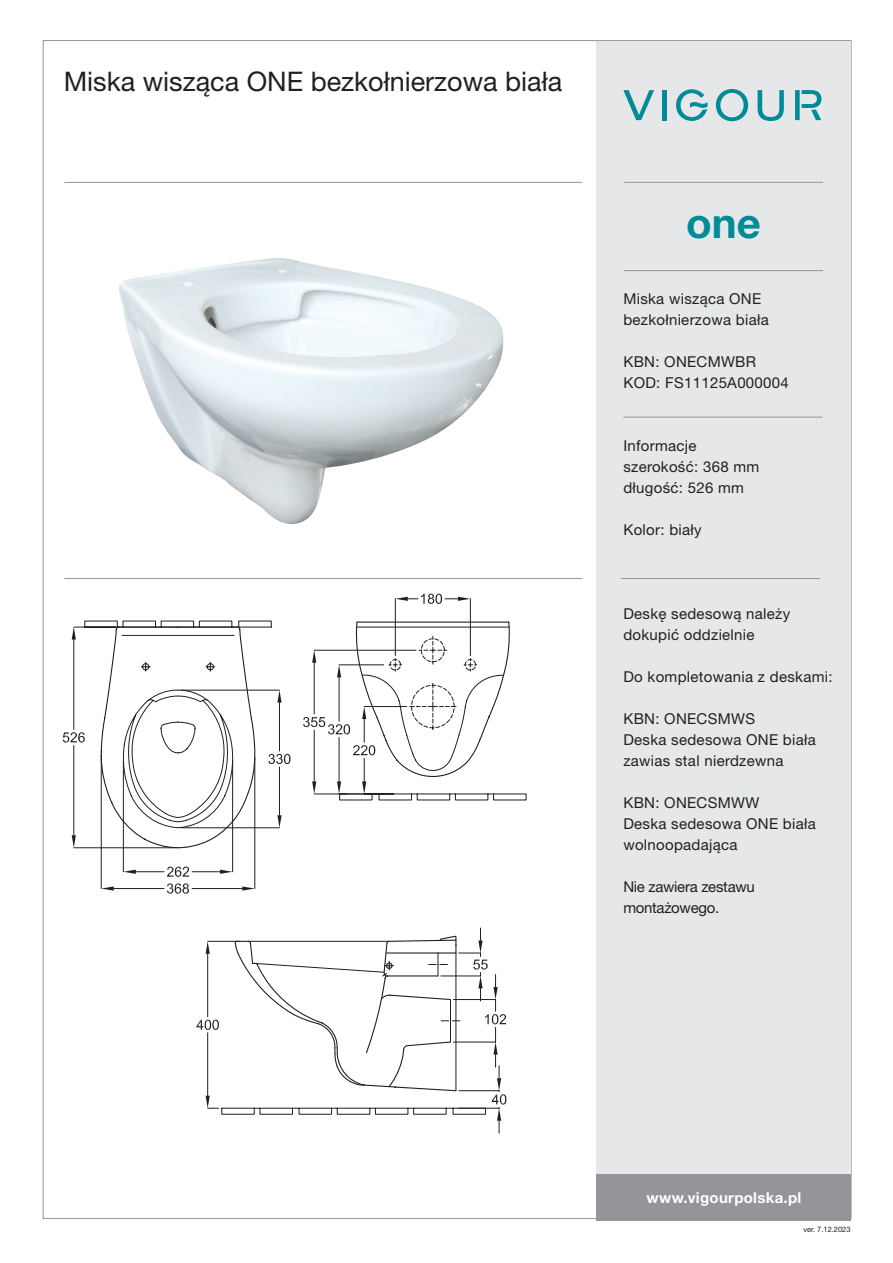
<style>
.page{position:relative;width:893px;height:1263px;background:#fff}
.page>*{position:absolute;margin:0;border:0;box-sizing:border-box;transform-origin:0 0}
.t1{font:700 42px "Helvetica Neue LT Pro";color:#008b98}
.t2{font:27px "Helvetica Neue LT Pro";color:#231f20}
.t3{font:15px/21px "Helvetica Neue LT Pro";letter-spacing:.02em;color:#231f20}
.t4{font:15px/21px "Helvetica Neue LT Pro";letter-spacing:-.02em;color:#231f20}
.t5{font:700 15px "Helvetica Neue LT Pro";letter-spacing:.02em;color:#fff}
.t6{font:7.5px "Helvetica Neue LT Pro";color:#231f20}
</style>
<div class="page">
<div style="left:596px;top:41px;width:255px;height:1177px;background:#e6e7e9"></div>
<hr style="left:64px;top:182px;width:518px;height:1px;background:#939598">
<hr style="left:624px;top:182px;width:199px;height:1px;background:#939598">
<hr style="left:624px;top:270px;width:199px;height:1px;background:#939598">
<hr style="left:64px;top:578px;width:518px;height:1px;background:#939598">
<div style="left:596px;top:1174px;width:255px;height:47px;background:#939598"></div>
<svg style="left:676px;top:89px;width:32px;height:32px"></svg>
<svg style="left:623px;top:90px;width:31px;height:30px"></svg>
<hr style="left:662px;top:90px;width:4px;height:30px;background:#008b98">
<svg style="left:758px;top:90px;width:26px;height:31px"></svg>
<svg style="left:716px;top:89px;width:32px;height:32px"></svg>
<svg style="left:795px;top:90px;width:26px;height:30px"></svg>
<hr style="left:623px;top:417px;width:199px;height:1px;background:#939598">
<hr style="left:621px;top:578px;width:199px;height:1px;background:#939598">
<img style="left:118px;top:258px;width:386px;height:266px">
<svg style="left:73px;top:620px;width:397px;height:228px"></svg>
<svg style="left:72px;top:627px;width:4px;height:13px"></svg>
<svg style="left:72px;top:835px;width:4px;height:13px"></svg>
<svg style="left:63px;top:732px;width:22px;height:11px"></svg>
<svg style="left:100px;top:626px;width:155px;height:268px"></svg>
<svg style="left:122px;top:636px;width:405px;height:192px"></svg>
<svg style="left:303px;top:621px;width:207px;height:174px"></svg>
<hr style="left:470px;top:599px;width:1px;height:57px;background:#231f20">
<hr style="left:395px;top:599px;width:1px;height:57px;background:#231f20">
<svg style="left:395px;top:594px;width:75px;height:10px"></svg>
<hr style="left:208px;top:941px;width:31px;height:1px;background:#231f20">
<hr style="left:207px;top:954px;width:1px;height:63px;background:#231f20">
<hr style="left:207px;top:1033px;width:1px;height:63px;background:#231f20">
<svg style="left:206px;top:941px;width:4px;height:13px"></svg>
<svg style="left:206px;top:1096px;width:13px;height:13px"></svg>
<svg style="left:196px;top:1020px;width:23px;height:10px"></svg>
<svg style="left:234px;top:928px;width:272px;height:205px"></svg>
<h2 class="t2" style="left:64px;top:64px;width:500px">Miska wisząca ONE bezkołnierzowa biała</h2>
<h1 class="t1" style="left:686px;top:197px;width:76px">one</h1>
<p class="t3" style="left:623px;top:288px;width:147px">Miska wisząca ONE bezkołnierzowa biała</p>
<p class="t3" style="left:623px;top:351px;width:167px">KBN: ONECMWBR<br>KOD: FS11125A000004</p>
<p class="t3" style="left:623px;top:435px;width:137px">Informacje szerokość: 368 mm długość: 526 mm</p>
<p class="t3" style="left:623px;top:519px;width:80px">Kolor: biały</p>
<p class="t3" style="left:623px;top:603px;width:168px">Deskę sedesową należy dokupić oddzielnie</p>
<p class="t3" style="left:623px;top:666px;width:211px">Do kompletowania z deskami:</p>
<p class="t3" style="left:623px;top:708px;width:194px">KBN: ONECSMWS<br>Deska sedesowa ONE biała zawias stal nierdzewna</p>
<p class="t3" style="left:623px;top:792px;width:194px">KBN: ONECSMWW<br>Deska sedesowa ONE biała wolnoopadająca</p>
<p class="t4" style="left:623px;top:876px;width:133px">Nie zawiera zestawu montażowego.</p>
<p class="t5" style="left:647px;top:1188px;width:156px">www.vigourpolska.pl</p>
<p class="t6" style="left:803px;top:1224px;width:49px">ver. 7.12.2023</p>
</div>
